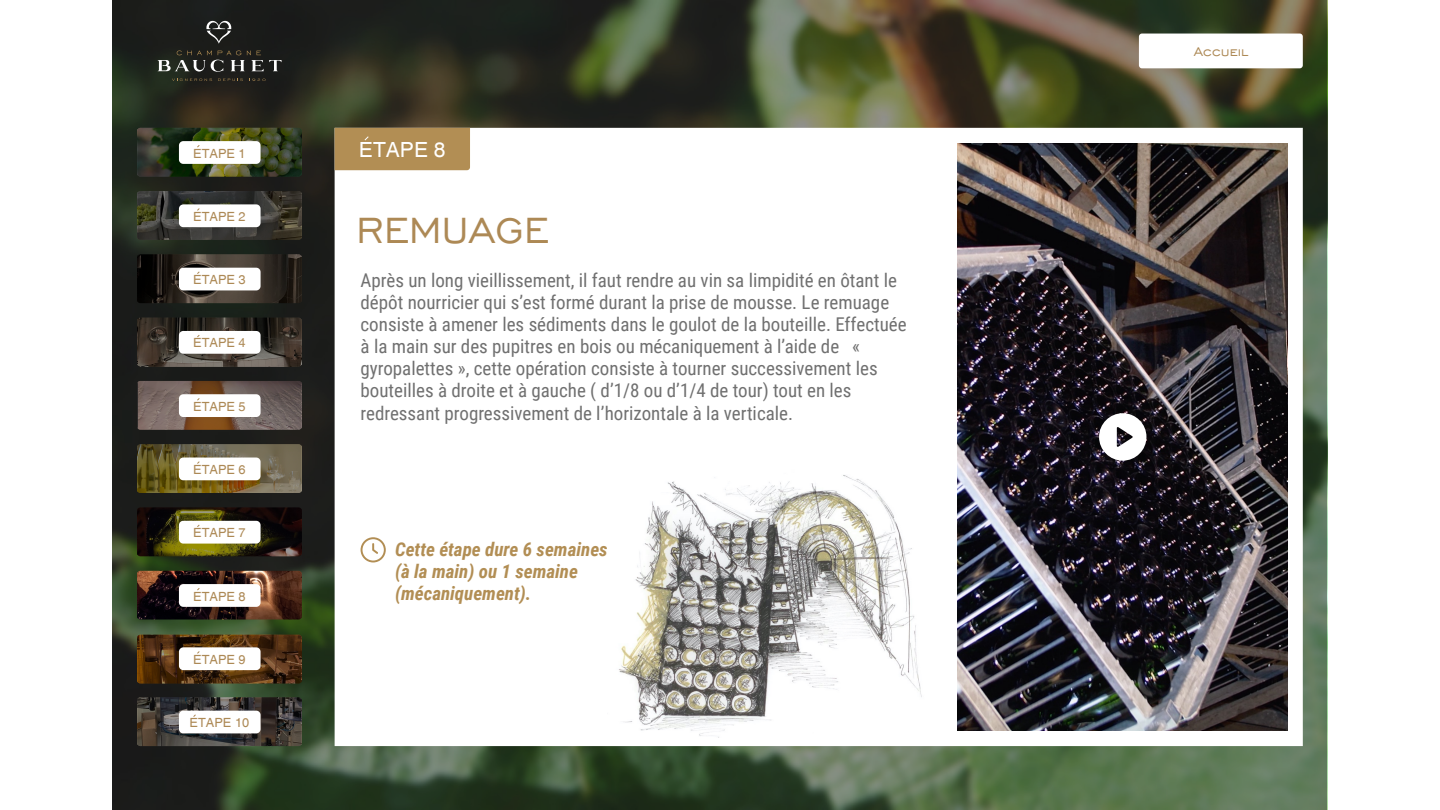
<style>
.page{position:relative;width:1440px;height:810px;background:#fff}
.page>*{position:absolute;margin:0;border:0;box-sizing:border-box;transform-origin:0 0}
.t1{font:47.47px "Chisel Normal";color:#ad8955}
.t2{font:20.85px "Helios";color:#fff}
.t3{font:18.98px/22.1px "Roboto Condensed";color:#707070}
.t4{font:italic 700 18.98px/22.1px "Roboto Condensed";color:#b28e54}
.t5{font:16.42px "Chisel Normal";color:#ad8955}
.t6{font:12.67px "Helios";color:#ad8955}
</style>
<div class="page">
<div style="left:112px;top:0;width:1216px;height:810px;background:#000;opacity:.44"></div>
<div style="left:336px;top:129px;width:966px;height:616px;background:#fff"></div>
<div style="left:335px;top:128px;width:135px;height:42px;background:#b28e54"></div>
<svg style="left:157px;top:50px;width:125px;height:22px;background:#3e3f3a"></svg>
<svg style="left:172px;top:78px;width:40px;height:3px"></svg>
<svg style="left:218px;top:78px;width:25px;height:3px"></svg>
<svg style="left:249px;top:79px;width:17px;height:2px"></svg>
<svg style="left:206px;top:21px;width:25px;height:23px"></svg>
<svg style="left:137px;top:444px;width:165px;height:49px"></svg>
<svg style="left:137px;top:508px;width:165px;height:48px"></svg>
<svg style="left:137px;top:571px;width:165px;height:49px"></svg>
<svg style="left:137px;top:635px;width:165px;height:48px"></svg>
<svg style="left:137px;top:697px;width:165px;height:49px"></svg>
<svg style="left:137px;top:381px;width:165px;height:49px"></svg>
<svg style="left:137px;top:128px;width:165px;height:49px"></svg>
<svg style="left:137px;top:191px;width:165px;height:49px"></svg>
<svg style="left:137px;top:254px;width:165px;height:49px"></svg>
<svg style="left:137px;top:318px;width:165px;height:48px"></svg>
<svg style="left:1139px;top:34px;width:164px;height:34px"></svg>
<img style="left:957px;top:143px;width:331px;height:588px">
<svg style="left:1088px;top:413px;width:58px;height:48px"></svg>
<svg style="left:361px;top:537px;width:25px;height:25px"></svg>
<svg style="left:619px;top:475px;width:303px;height:261px"></svg>
<p class="t6" style="left:193px;top:146px;width:54px">ETAPE 1</p>
<p class="t6" style="left:193px;top:209px;width:54px">ETAPE 2</p>
<p class="t6" style="left:193px;top:272px;width:54px">ETAPE 3</p>
<p class="t6" style="left:193px;top:336px;width:54px">ETAPE 4</p>
<p class="t6" style="left:193px;top:399px;width:54px">ETAPE 5</p>
<p class="t6" style="left:193px;top:462px;width:54px">ETAPE 6</p>
<p class="t6" style="left:193px;top:526px;width:54px">ETAPE 7</p>
<p class="t6" style="left:193px;top:589px;width:54px">ETAPE 8</p>
<p class="t6" style="left:193px;top:652px;width:54px">ETAPE 9</p>
<p class="t6" style="left:190px;top:715px;width:61px">ETAPE 10</p>
<p class="t2" style="left:359px;top:138px;width:88px">ETAPE 8</p>
<h1 class="t1" style="left:356px;top:200px;width:194px">REMUAGE</h1>
<p class="t3" style="left:361px;top:268px;width:548px">Après un long vieillissement, il faut rendre au vin sa limpidité en ôtant le dépôt nourricier qui s’est formé durant la prise de mousse. Le remuage consiste à amener les sédiments dans le goulot de la bouteille. Effectuée à la main sur des pupitres en bois ou mécaniquement à l’aide de « gyropalettes », cette opération consiste à tourner successivement les bouteilles à droite et à gauche ( d’1/8 ou d’1/4 de tour) tout en les redressant progressivement de l’horizontale à la verticale.</p>
<p class="t4" style="left:395px;top:537px;width:214px">Cette étape dure 6 semaines (à la main) ou 1 semaine (mécaniquement).</p>
<p class="t5" style="left:1194px;top:41px;width:56px">Accueil</p>
</div>
